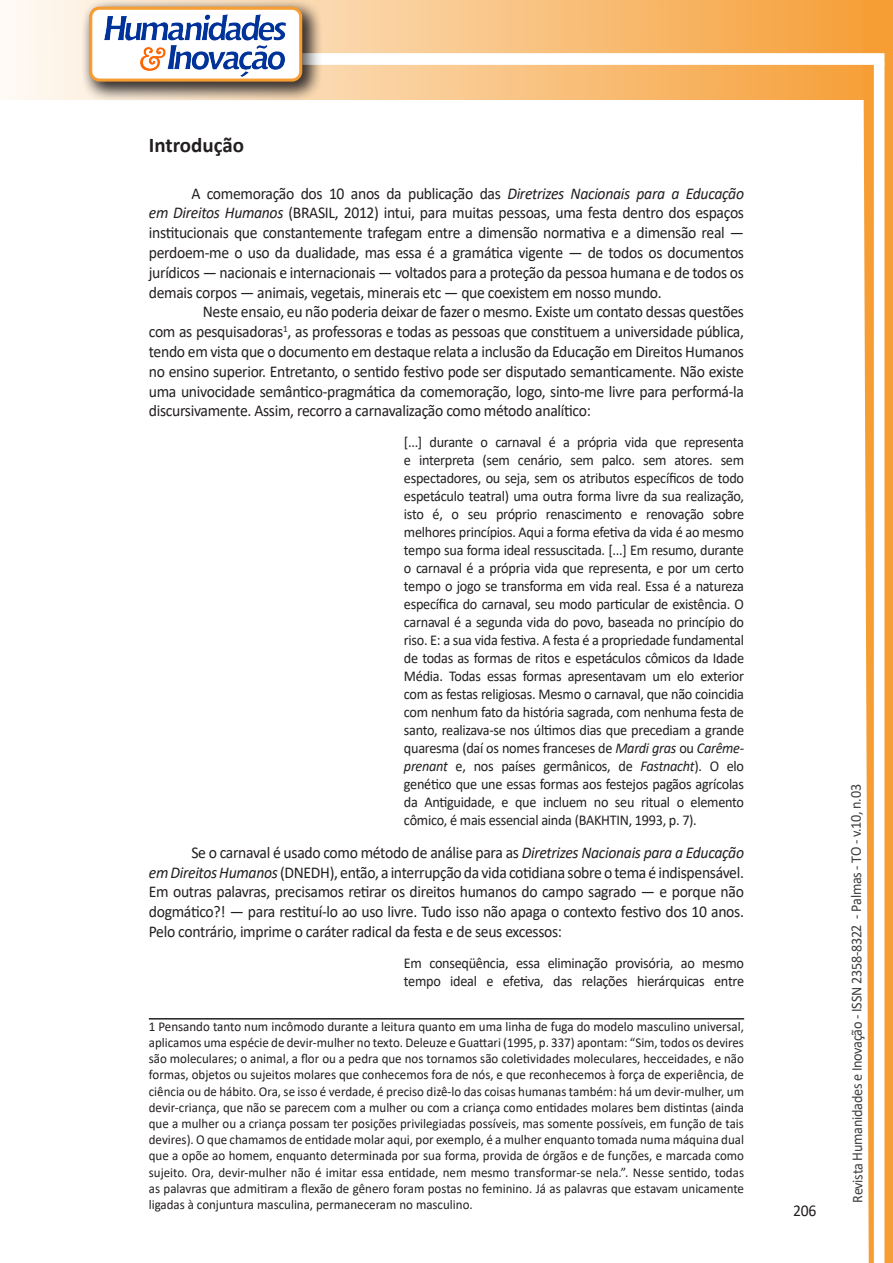
<style>
.page{position:relative;width:893px;height:1263px;background:#fff}
.page>*{position:absolute;margin:0;border:0;box-sizing:border-box;transform-origin:0 0}
.Titulo_2{font:700 21px "Calibri";color:#231f20}
.texto{font:16.5px/19.8px "Calibri";letter-spacing:-.02em;color:#231f20;text-align:justify;scale:.95 1}
.citacao{font:15px/18px "Calibri";letter-spacing:-.02em;color:#231f20;text-align:justify;scale:.95 1}
.t1{font:15px "Calibri";letter-spacing:-.025em;color:#3e3e3f;scale:.95 1}
.Rodapé{font:13.5px/16.2px "Calibri";color:#231f20;text-align:justify;scale:.96 1}
.s1{font-style:italic}
</style>
<div class="page">
<svg style="left:5px;top:0;width:858px;height:100px;background:#f9c484"></svg>
<div style="left:302px;top:53px;width:582px;height:12px;background:#fff;border:2px solid #fff"></div>
<svg style="left:863px;top:0;width:30px;height:1263px"></svg>
<div style="left:81px;top:0;width:241px;height:102px;background:#231f20;opacity:.75"></div>
<div style="left:91px;top:8px;width:210px;height:72px;background:#fff;border-radius:9px"></div>
<img style="left:104px;top:14px;width:181px;height:62px">
<div style="left:89px;top:7px;width:213px;height:75px;border:3px solid #f69e34;border-radius:9px"></div>
<hr style="left:149px;top:1018px;width:595px;height:1px;background:#231f20">
<p class="Titulo_2" style="left:149px;top:130px;width:97px">Introdução</p>
<p class="texto" style="left:149px;top:183px;width:628px;text-indent:43px">A comemoração dos 10 anos da publicação das <span class="s1">Diretrizes Nacionais para a Educação em Direitos Humanos</span> (BRASIL, 2012) intui, para muitas pessoas, uma festa dentro dos espaços institucionais que constantemente trafegam entre a dimensão normativa e a dimensão real — perdoem-me o uso da dualidade, mas essa é a gramática vigente — de todos os documentos jurídicos — nacionais e internacionais — voltados para a proteção da pessoa humana e de todos os demais corpos — animais, vegetais, minerais etc — que coexistem em nosso mundo.</p>
<p class="texto" style="left:149px;top:302px;width:628px;text-indent:54px">Neste ensaio, eu não poderia deixar de fazer o mesmo. Existe um contato dessas questões com as pesquisadoras<sup>1</sup>, as professoras e todas as pessoas que constituem a universidade pública, tendo em vista que o documento em destaque relata a inclusão da Educação em Direitos Humanos no ensino superior. Entretanto, o sentido festivo pode ser disputado semanticamente. Não existe uma univocidade semântico-pragmática da comemoração, logo, sinto-me livre para performá-la discursivamente. Assim, recorro a carnavalização como método analítico:</p>
<p class="citacao" style="left:404px;top:433px;width:360px">[...] durante o carnaval é a própria vida que representa e interpreta (sem cenário, sem palco. sem atores. sem espectadores, ou seja, sem os atributos específicos de todo espetáculo teatral) uma outra forma livre da sua realização, isto é, o seu próprio renascimento e renovação sobre melhores princípios. Aqui a forma efetiva da vida é ao mesmo tempo sua forma ideal ressuscitada. [...] Em resumo, durante o carnaval é a própria vida que representa, e por um certo tempo o jogo se transforma em vida real. Essa é a natureza específica do carnaval, seu modo particular de existência. O carnaval é a segunda vida do povo, baseada no princípio do riso. E: a sua vida festiva. A festa é a propriedade fundamental de todas as formas de ritos e espetáculos cômicos da Idade Média. Todas essas formas apresentavam um elo exterior com as festas religiosas. Mesmo o carnaval, que não coincidia com nenhum fato da história sagrada, com nenhuma festa de santo, realizava-se nos últimos dias que precediam a grande quaresma (daí os nomes franceses de <span class="s1">Mardi gras</span> ou <span class="s1">Carême&shy;prenant</span> e, nos países germânicos, de <span class="s1">Fastnacht</span>). O elo genético que une essas formas aos festejos pagãos agrícolas da Antiguidade, e que incluem no seu ritual o elemento cômico, é mais essencial ainda (BAKHTIN, 1993, p. 7).</p>
<p class="texto" style="left:149px;top:842px;width:628px;text-indent:43px">Se o carnaval é usado como método de análise para as <span class="s1">Diretrizes Nacionais para a Educação em Direitos Humanos</span> (DNEDH), então, a interrupção da vida cotidiana sobre o tema é indispensável.<br>Em outras palavras, precisamos retirar os direitos humanos do campo sagrado — e porque não dogmático?! — para restituí-lo ao uso livre. Tudo isso não apaga o contexto festivo dos 10 anos.<br>Pelo contrário, imprime o caráter radical da festa e de seus excessos:</p>
<p class="citacao" style="left:404px;top:953px;width:360px">Em conseqüência, essa eliminação provisória, ao mesmo tempo ideal e efetiva, das relações hierárquicas entre</p>
<p class="Rodapé" style="left:149px;top:1018px;width:621px">1 Pensando tanto num incômodo durante a leitura quanto em uma linha de fuga do modelo masculino universal, aplicamos uma espécie de devir-mulher no texto. Deleuze e Guattari (1995, p. 337) apontam: “Sim, todos os devires são moleculares; o animal, a flor ou a pedra que nos tornamos são coletividades moleculares, hecceidades, e não formas, objetos ou sujeitos molares que conhecemos fora de nós, e que reconhecemos à força de experiência, de ciência ou de hábito. Ora, se isso é verdade, é preciso dizê-lo das coisas humanas também: há um devir-mulher, um devir-criança, que não se parecem com a mulher ou com a criança como entidades molares bem distintas (ainda que a mulher ou a criança possam ter posições privilegiadas possíveis, mas somente possíveis, em função de tais devires). O que chamamos de entidade molar aqui, por exemplo, é a mulher enquanto tomada numa máquina dual que a opõe ao homem, enquanto determinada por sua forma, provida de órgãos e de funções, e marcada como sujeito. Ora, devir-mulher não é imitar essa entidade, nem mesmo transformar-se nela.”. Nesse sentido, todas as palavras que admitiram a flexão de gênero foram postas no feminino. Já as palavras que estavam unicamente ligadas à conjuntura masculina, permaneceram no masculino.</p>
<p class="texto" style="left:793px;top:1200px;width:26px">206</p>
<p class="t1" style="left:846px;top:1203px;width:442px;rotate:-90deg">Revista Humanidades e Inovação - ISSN 2358-8322 - Palmas - TO - v.10, n.03</p>
</div>
